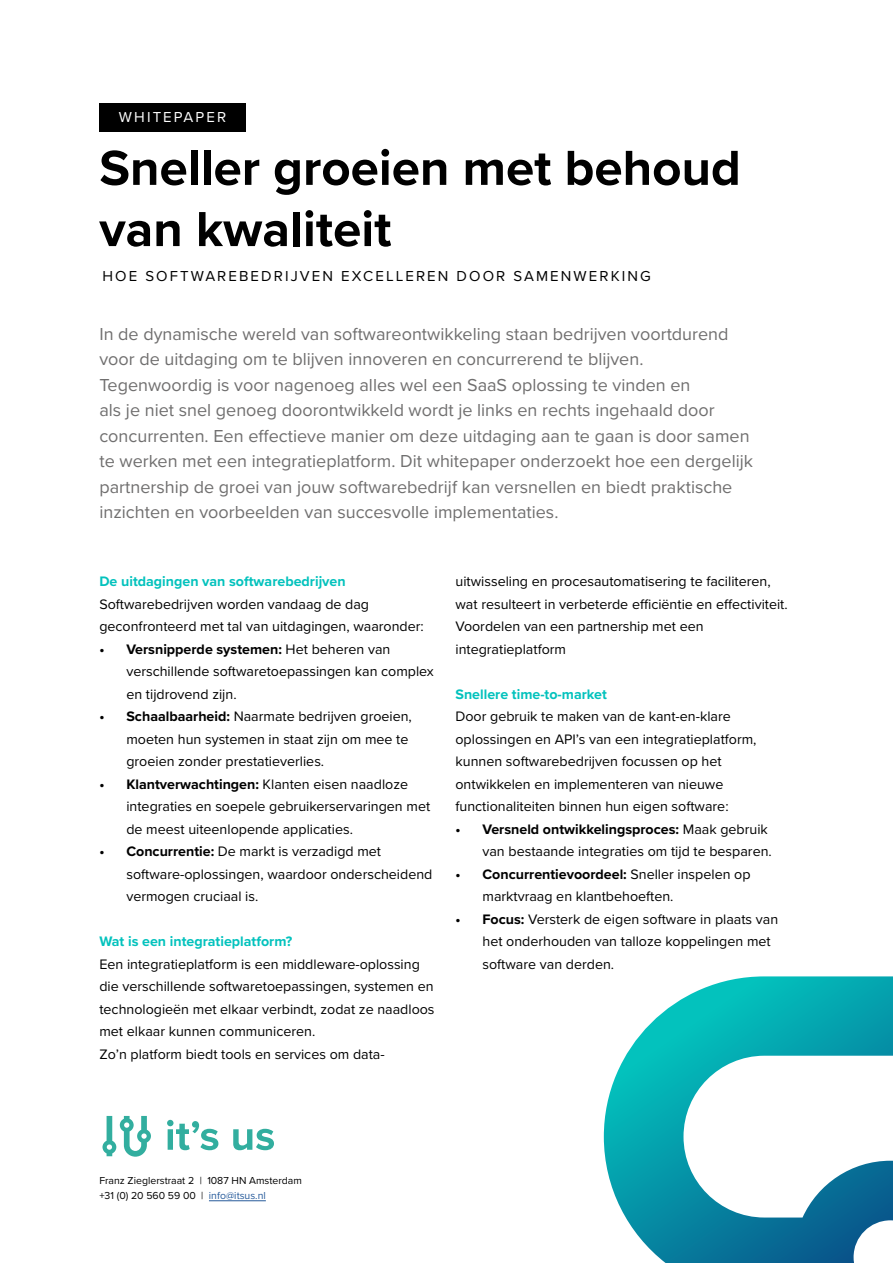
<style>
.page{position:relative;width:893px;height:1263px;background:#fff}
.page>*{position:absolute;margin:0;border:0;box-sizing:border-box;transform-origin:0 0}
.t1{font:700 51px/61.2px "Proxima Nova";color:#000}
.t2{font:18px/25.5px "Proxima Nova";color:#706f6f}
.t3{font:15px "Proxima Nova";letter-spacing:.14em;color:#000}
.t4{font:15px "Proxima Nova";letter-spacing:.14em;color:#fff}
.t5{font:14.25px/22.5px "Proxima Nova";color:#000}
.t6{font:700 14.25px "Proxima Nova";color:#03c2bd}
.t7{font:10.5px/15px "Proxima Nova";color:#000}
.s1{font-weight:700}
.s2{color:#275b9b}
</style>
<div class="page">
<div style="left:99px;top:103px;width:147px;height:28px;background:#000"></div>
<svg style="left:604px;top:976px;width:289px;height:287px"></svg>
<hr style="left:209px;top:1200px;width:57px;height:1px;background:#275b9b">
<svg style="left:102px;top:1116px;width:49px;height:41px"></svg>
<svg style="left:167px;top:1120px;width:51px;height:30px"></svg>
<svg style="left:233px;top:1129px;width:41px;height:21px"></svg>
<p class="t4" style="left:119px;top:106px;width:109px">WHITEPAPER</p>
<h1 class="t1" style="left:99px;top:136px;width:643px">Sneller groeien met behoud van kwaliteit</h1>
<p class="t3" style="left:102px;top:265px;width:550px">HOE SOFTWAREBEDRIJVEN EXCELLEREN DOOR SAMENWERKING</p>
<p class="t2" style="left:99px;top:320px;width:655px">In de dynamische wereld van softwareontwikkeling staan bedrijven voortdurend voor de uitdaging om te blijven innoveren en concurrerend te blijven.<br>Tegenwoordig is voor nagenoeg alles wel een SaaS oplossing te vinden en<br>als je niet snel genoeg doorontwikkeld wordt je links en rechts ingehaald door concurrenten. Een effectieve manier om deze uitdaging aan te gaan is door samen te werken met een integratieplatform. Dit whitepaper onderzoekt hoe een dergelijk partnership de groei van jouw softwarebedrijf kan versnellen en biedt praktische inzichten en voorbeelden van succesvolle implementaties.</p>
<p class="t6" style="left:99px;top:571px;width:248px">De uitdagingen van softwarebedrijven</p>
<p class="t5" style="left:99px;top:592px;width:326px">Softwarebedrijven worden vandaag de dag geconfronteerd met tal van uitdagingen, waaronder:</p>
<p class="t5" style="left:126px;top:637px;width:309px;text-indent:-27px"><span class="s1">• Versnipperde systemen:</span> Het beheren van verschillende softwaretoepassingen kan complex en tijdrovend zijn.</p>
<p class="t5" style="left:126px;top:705px;width:287px;text-indent:-27px"><span class="s1">• Schaalbaarheid:</span> Naarmate bedrijven groeien, moeten hun systemen in staat zijn om mee te groeien zonder prestatieverlies.</p>
<p class="t5" style="left:126px;top:772px;width:305px;text-indent:-27px"><span class="s1">• Klantverwachtingen:</span> Klanten eisen naadloze integraties en soepele gebruikerservaringen met de meest uiteenlopende applicaties.</p>
<p class="t5" style="left:126px;top:840px;width:307px;text-indent:-27px"><span class="s1">• Concurrentie:</span> De markt is verzadigd met software-oplossingen, waardoor onderscheidend vermogen cruciaal is.</p>
<p class="t6" style="left:99px;top:931px;width:194px">Wat is een integratieplatform?</p>
<p class="t5" style="left:99px;top:952px;width:337px">Een integratieplatform is een middleware-oplossing die verschillende softwaretoepassingen, systemen en technologieën met elkaar verbindt, zodat ze naadloos met elkaar kunnen communiceren.<br>Zo’n platform biedt tools en services om data-</p>
<p class="t5" style="left:455px;top:570px;width:334px">uitwisseling en procesautomatisering te faciliteren, wat resulteert in verbeterde efficiëntie en effectiviteit.<br>Voordelen van een partnership met een integratieplatform</p>
<p class="t6" style="left:455px;top:683px;width:153px">Snellere time-to-market</p>
<p class="t5" style="left:455px;top:705px;width:303px">Door gebruik te maken van de kant-en-klare oplossingen en API’s van een integratieplatform, kunnen softwarebedrijven focussen op het ontwikkelen en implementeren van nieuwe functionaliteiten binnen hun eigen software:</p>
<p class="t5" style="left:455px;top:817px;width:318px;text-align:right"><span class="s1">• Versneld ontwikkelingsproces:</span> Maak gebruik van bestaande integraties om tijd te besparen.</p>
<p class="t5" style="left:482px;top:862px;width:270px;text-indent:-27px"><span class="s1">• Concurrentievoordeel:</span> Sneller inspelen op marktvraag en klantbehoeften.</p>
<p class="t5" style="left:482px;top:907px;width:297px;text-indent:-27px"><span class="s1">• Focus:</span> Versterk de eigen software in plaats van het onderhouden van talloze koppelingen met software van derden.</p>
<p class="t7" style="left:99px;top:1173px;width:204px">Franz Zieglerstraat 2 | 1087 HN Amsterdam +31 (0) 20 560 59 00 | <span class="s2">info@itsus.nl</span></p>
</div>
